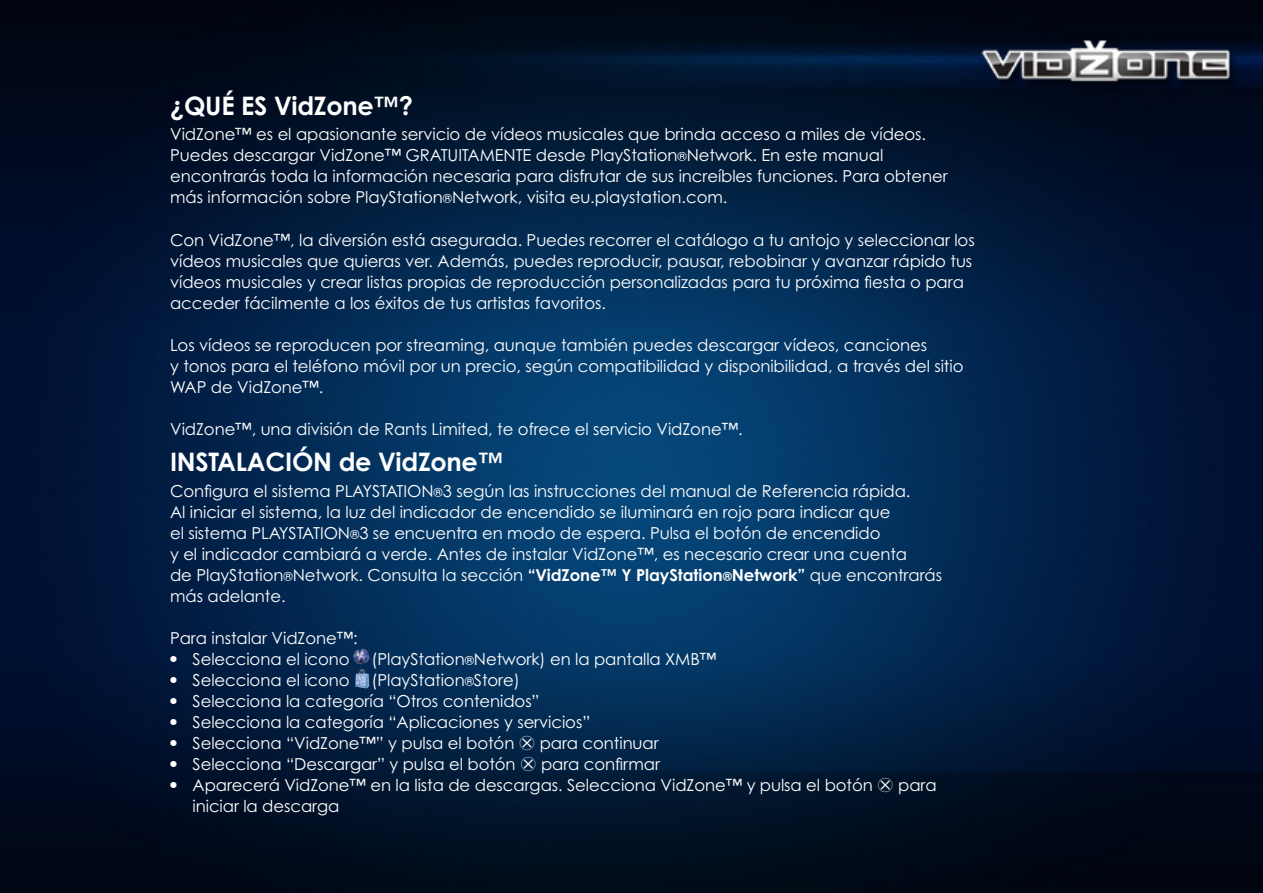
<style>
.page{position:relative;width:1263px;height:893px;background:#fff}
.page>*{position:absolute;margin:0;border:0;box-sizing:border-box;transform-origin:0 0}
.Main_heading{font:700 25.5px "Century Gothic";letter-spacing:-.01em;color:#fff}
.Body_Copy{font:16.5px/21px "Century Gothic";letter-spacing:-.005em;color:#fff}
.Points{font:16.5px/21px "Century Gothic";letter-spacing:-.005em;color:#fff}
.s1{font-size:12.45px}
.s2{font-weight:700}
.s3{font-weight:700;font-size:12.45px}
.s4{font-family:"Helvetica";font-size:19.5px}
.s5{font-family:"SCET32"}
</style>
<div class="page">
<img style="left:0;top:0;width:1263px;height:893px">
<img style="left:353px;top:649px;width:16px;height:15px">
<img style="left:355px;top:669px;width:14px;height:19px">
<p class="Main_heading" style="left:170px;top:90px;width:245px">¿QUÉ ES VidZone™?</p>
<p class="Body_Copy" style="left:170px;top:124px;width:779px">VidZone™ es el apasionante servicio de vídeos musicales que brinda acceso a miles de vídeos.<br>Puedes descargar VidZone™ GRATUITAMENTE desde PlayStation<span class="s1">®</span>Network. En este manual encontrarás toda la información necesaria para disfrutar de sus increíbles funciones. Para obtener más información sobre PlayStation<span class="s1">®</span>Network, visita eu.playstation.com.</p>
<p class="Body_Copy" style="left:170px;top:229px;width:806px">Con VidZone™, la diversión está asegurada. Puedes recorrer el catálogo a tu antojo y seleccionar los vídeos musicales que quieras ver. Además, puedes reproducir, pausar, rebobinar y avanzar rápido tus vídeos musicales y crear listas propias de reproducción personalizadas para tu próxima fiesta o para acceder fácilmente a los éxitos de tus artistas favoritos.</p>
<p class="Body_Copy" style="left:170px;top:334px;width:795px">Los vídeos se reproducen por streaming, aunque también puedes descargar vídeos, canciones<br>y tonos para el teléfono móvil por un precio, según compatibilidad y disponibilidad, a través del sitio<br>WAP de VidZone™.</p>
<p class="Body_Copy" style="left:170px;top:418px;width:574px">VidZone™, una división de Rants Limited, te ofrece el servicio VidZone™.</p>
<p class="Main_heading" style="left:170px;top:446px;width:335px">INSTALACIÓN de VidZone™</p>
<p class="Points" style="left:170px;top:480px;width:773px">Configura el sistema PLAYSTATION<span class="s1">®</span>3 según las instrucciones del manual de Referencia rápida.<br>Al iniciar el sistema, la luz del indicador de encendido se iluminará en rojo para indicar que<br>el sistema PLAYSTATION<span class="s1">®</span>3 se encuentra en modo de espera. Pulsa el botón de encendido<br>y el indicador cambiará a verde. Antes de instalar VidZone™, es necesario crear una cuenta<br>de PlayStation<span class="s1">®</span>Network. Consulta la sección <span class="s2">“VidZone™ Y PlayStation</span><span class="s3">®</span><span class="s2">Network”</span> que encontrarás más adelante.</p>
<p class="Points" style="left:170px;top:627px;width:189px">Para instalar VidZone™:</p>
<p class="Points" style="left:170px;top:648px;width:181px"><span class="s4">•</span> Selecciona el icono</p>
<p class="Points" style="left:371px;top:648px;width:346px">(PlayStation<span class="s1">®</span>Network) en la pantalla XMB™</p>
<p class="Points" style="left:170px;top:669px;width:181px"><span class="s4">•</span> Selecciona el icono</p>
<p class="Points" style="left:371px;top:669px;width:150px">(PlayStation<span class="s1">®</span>Store)</p>
<p class="Points" style="left:170px;top:690px;width:371px"><span class="s4">•</span> Selecciona la categoría “Otros contenidos”</p>
<p class="Points" style="left:170px;top:711px;width:422px"><span class="s4">•</span> Selecciona la categoría “Aplicaciones y servicios”</p>
<p class="Points" style="left:170px;top:732px;width:490px"><span class="s4">•</span> Selecciona “VidZone™” y pulsa el botón <span class="s5">S</span> para continuar</p>
<p class="Points" style="left:170px;top:753px;width:491px"><span class="s4">•</span> Selecciona “Descargar” y pulsa el botón <span class="s5">S</span> para confirmar</p>
<p class="Points" style="left:193px;top:774px;width:745px;text-indent:-23px"><span class="s4">•</span> Aparecerá VidZone™ en la lista de descargas. Selecciona VidZone™ y pulsa el botón <span class="s5">S</span> para iniciar la descarga</p>
</div>
